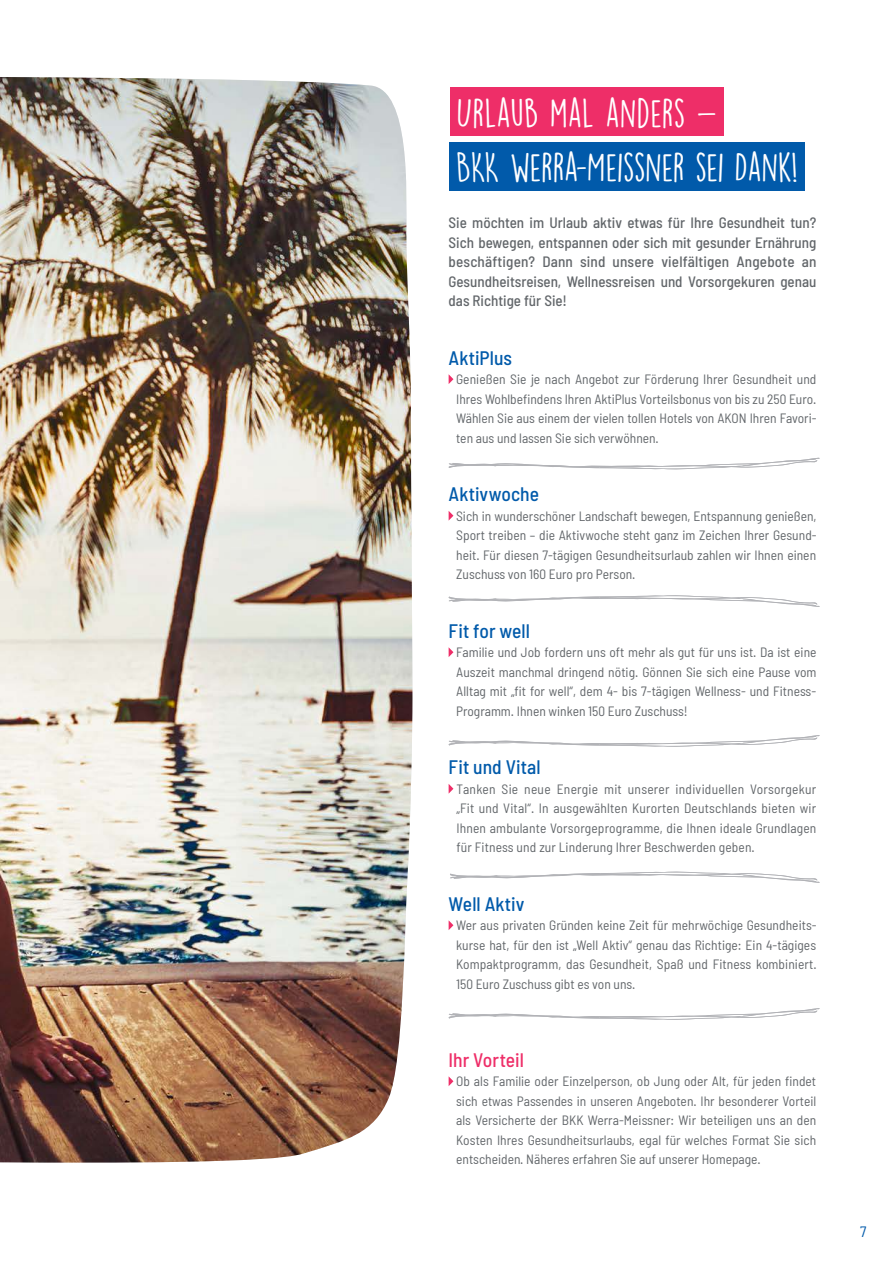
<style>
.page{position:relative;width:893px;height:1263px;background:#fff}
.page>*{position:absolute;margin:0;border:0;box-sizing:border-box;transform-origin:0 0}
.t1{font:36.15px/54.6px "DK Lemon Yellow Sun";letter-spacing:-.015em;color:#fff}
.t2{font:500 semi-condensed 19.5px "Barlow";letter-spacing:.005em;color:#015aaa}
.t3{font:500 semi-condensed 19.5px "Barlow";color:#ee2e68}
.t4{font:500 semi-condensed 15px/19.5px "Barlow";color:#62666a;text-align:justify}
.t5{font:semi-condensed 15px "Barlow";color:#015aaa}
.t6{font:semi-condensed 13.5px/19.5px "Barlow";color:#62666a;text-align:justify}
</style>
<div class="page">
<img style="left:0;top:77px;width:412px;height:1086px">
<svg style="left:449px;top:374px;width:4px;height:10px"></svg>
<svg style="left:449px;top:511px;width:4px;height:9px"></svg>
<svg style="left:449px;top:648px;width:4px;height:9px"></svg>
<svg style="left:449px;top:784px;width:4px;height:9px"></svg>
<svg style="left:449px;top:921px;width:4px;height:9px"></svg>
<svg style="left:449px;top:1077px;width:4px;height:9px"></svg>
<svg style="left:450px;top:871px;width:370px;height:12px"></svg>
<svg style="left:449px;top:457px;width:371px;height:13px"></svg>
<svg style="left:449px;top:1008px;width:371px;height:12px"></svg>
<svg style="left:449px;top:735px;width:371px;height:12px"></svg>
<svg style="left:449px;top:595px;width:371px;height:12px"></svg>
<div style="left:450px;top:87px;width:274px;height:49px;background:#ee2e68"></div>
<div style="left:449px;top:142px;width:356px;height:49px;background:#015aaa"></div>
<h1 class="t1" style="left:456px;top:86px;width:344px">URLAUB MAL ANDERS -<br>BKK WERRA-MEISSNER SEI DANK!</h1>
<p class="t4" style="left:449px;top:213px;width:369px">Sie möchten im Urlaub aktiv etwas für Ihre Gesundheit tun?<br>Sich bewegen, entspannen oder sich mit gesunder Ernährung beschäftigen? Dann sind unsere vielfältigen Angebote an Gesundheitsreisen, Wellnessreisen und Vorsorgekuren genau das Richtige für Sie!</p>
<h2 class="t2" style="left:449px;top:345px;width:65px">AktiPlus</h2>
<p class="t6" style="left:456px;top:369px;width:362px">Genießen Sie je nach Angebot zur Förderung Ihrer Gesundheit und Ihres Wohlbefindens Ihren AktiPlus Vorteilsbonus von bis zu 250 Euro.<br>Wählen Sie aus einem der vielen tollen Hotels von AKON Ihren Favori&shy;ten aus und lassen Sie sich verwöhnen.</p>
<h2 class="t2" style="left:449px;top:482px;width:92px">Aktivwoche</h2>
<p class="t6" style="left:456px;top:506px;width:362px">Sich in wunderschöner Landschaft bewegen, Entspannung genießen, Sport treiben – die Aktivwoche steht ganz im Zeichen Ihrer Gesund&shy;heit. Für diesen 7-tägigen Gesundheitsurlaub zahlen wir Ihnen einen Zuschuss von 160 Euro pro Person.</p>
<h2 class="t2" style="left:449px;top:618px;width:83px">Fit for well</h2>
<p class="t6" style="left:456px;top:642px;width:362px">Familie und Job fordern uns oft mehr als gut für uns ist. Da ist eine Auszeit manchmal dringend nötig. Gönnen Sie sich eine Pause vom Alltag mit „fit for well“, dem 4- bis 7-tägigen Wellness- und Fitness-Programm. Ihnen winken 150 Euro Zuschuss!</p>
<h2 class="t2" style="left:449px;top:755px;width:94px">Fit und Vital</h2>
<p class="t6" style="left:456px;top:779px;width:362px">Tanken Sie neue Energie mit unserer individuellen Vorsorgekur „Fit und Vital“. In ausgewählten Kurorten Deutschlands bieten wir Ihnen ambulante Vorsorgeprogramme, die Ihnen ideale Grundlagen für Fitness und zur Linderung Ihrer Beschwerden geben.</p>
<h2 class="t2" style="left:449px;top:891px;width:77px">Well Aktiv</h2>
<p class="t6" style="left:456px;top:915px;width:362px">Wer aus privaten Gründen keine Zeit für mehrwöchige Gesundheits&shy;kurse hat, für den ist „Well Aktiv“ genau das Richtige: Ein 4-tägiges Kompaktprogramm, das Gesundheit, Spaß und Fitness kombiniert.<br>150 Euro Zuschuss gibt es von uns.</p>
<h2 class="t3" style="left:449px;top:1047px;width:77px">Ihr Vorteil</h2>
<p class="t6" style="left:456px;top:1071px;width:362px">Ob als Familie oder Einzelperson, ob Jung oder Alt, für jeden findet sich etwas Passendes in unseren Angeboten. Ihr besonderer Vorteil als Versicherte der BKK Werra-Meissner: Wir beteiligen uns an den Kosten Ihres Gesundheitsurlaubs, egal für welches Format Sie sich entscheiden. Näheres erfahren Sie auf unserer Homepage.</p>
<p class="t5" style="left:860px;top:1222px;width:8px">7</p>
</div>
